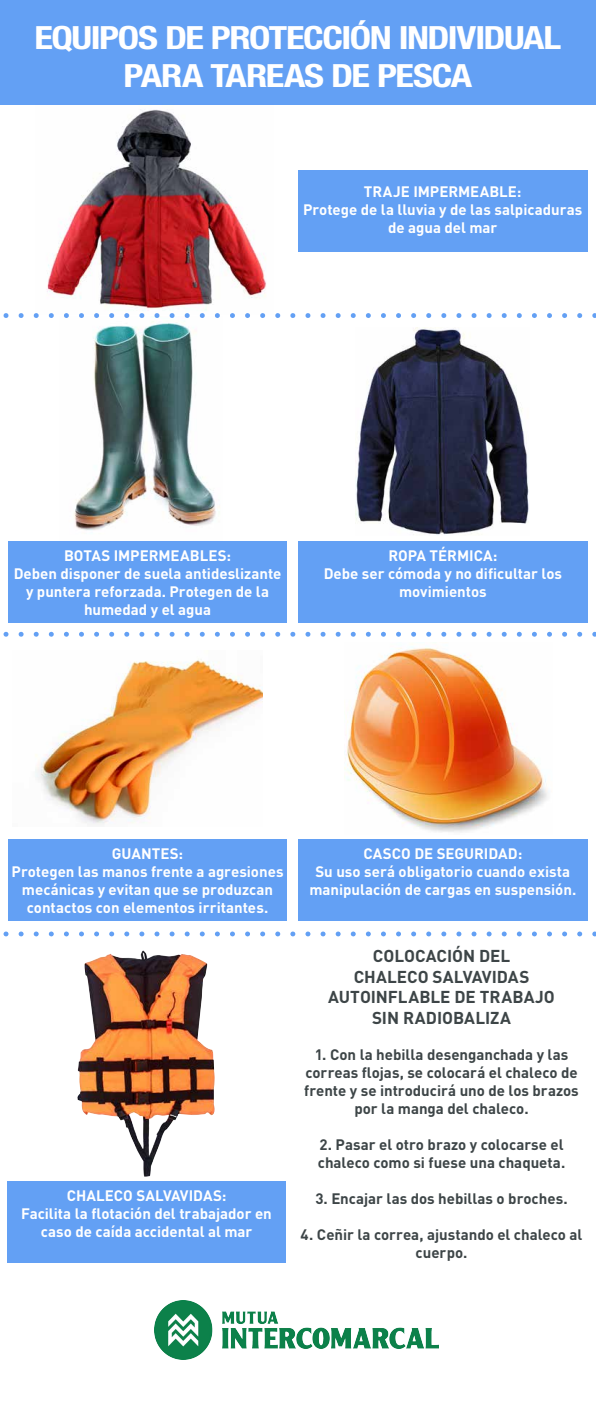
<style>
.page{position:relative;width:596px;height:1412px;background:#fff}
.page>*{position:absolute;margin:0;border:0;box-sizing:border-box;transform-origin:0 0}
.t1{font:700 condensed 32px/38px "Helvetica Neue LT Pro";letter-spacing:-.035em;color:#fff;text-align:center;scale:1.2 1}
.t2{font:700 17px/20.4px "FFDIN Pro";color:#3d4547;text-align:center}
.t3{font:700 15px/18px "FFDIN Pro";color:#fff;text-align:center}
.t4{font:700 15px/18px "FFDIN Pro";color:#3d4547;text-align:center}
</style>
<div class="page">
<img style="left:36px;top:104px;width:237px;height:207px">
<div style="left:0;top:0;width:595px;height:104px;background:#63a0f4"></div>
<img style="left:355px;top:328px;width:174px;height:207px">
<img style="left:74px;top:321px;width:146px;height:210px">
<img style="left:35px;top:659px;width:227px;height:166px">
<img style="left:344px;top:644px;width:206px;height:188px">
<img style="left:77px;top:952px;width:138px;height:225px">
<div style="left:9px;top:839px;width:277px;height:81px;background:#63a0f4"></div>
<div style="left:9px;top:541px;width:277px;height:82px;background:#63a0f4"></div>
<div style="left:7px;top:1181px;width:278px;height:81px;background:#63a0f4"></div>
<div style="left:298px;top:171px;width:289px;height:81px;background:#63a0f4"></div>
<div style="left:298px;top:839px;width:289px;height:81px;background:#63a0f4"></div>
<div style="left:298px;top:541px;width:289px;height:82px;background:#63a0f4"></div>
<svg style="left:3px;top:931px;width:593px;height:5px"></svg>
<svg style="left:3px;top:632px;width:593px;height:5px"></svg>
<svg style="left:3px;top:313px;width:593px;height:5px"></svg>
<img style="left:155px;top:1300px;width:283px;height:59px">
<h1 class="t1" style="left:35px;top:18px;width:440px">EQUIPOS DE PROTECCIÓN INDIVIDUAL<br>PARA TAREAS DE PESCA</h1>
<p class="t3" style="left:303px;top:181px;width:281px">TRAJE IMPERMEABLE:<br>Protege de la lluvia y de las salpicaduras de agua del mar</p>
<p class="t3" style="left:14px;top:544px;width:269px">BOTAS IMPERMEABLES:<br>Deben disponer de suela antideslizante y puntera reforzada. Protegen de la humedad y el agua</p>
<p class="t3" style="left:323px;top:544px;width:239px">ROPA TÉRMICA:<br>Debe ser cómoda y no dificultar los movimientos</p>
<p class="t3" style="left:12px;top:842px;width:273px">GUANTES:<br>Protegen las manos frente a agresiones mecánicas y evitan que se produzcan contactos con elementos irritantes.</p>
<p class="t3" style="left:21px;top:1184px;width:252px">CHALECO SALVAVIDAS:<br>Facilita la flotación del trabajador en caso de caída accidental al mar</p>
<p class="t3" style="left:309px;top:842px;width:268px">CASCO DE SEGURIDAD:<br>Su uso será obligatorio cuando exista manipulación de cargas en suspensión.</p>
<p class="t2" style="left:328px;top:944px;width:228px">COLOCACIÓN DEL<br>CHALECO SALVAVIDAS<br>AUTOINFLABLE DE TRABAJO<br>SIN RADIOBALIZA</p>
<p class="t4" style="left:304px;top:1043px;width:276px">1. Con la hebilla desenganchada y las correas flojas, se colocará el chaleco de frente y se introducirá uno de los brazos por la manga del chaleco.</p>
<p class="t4" style="left:317px;top:1133px;width:249px;text-align:left">2. Pasar el otro brazo y colocarse el chaleco como si fuese una chaqueta.</p>
<p class="t4" style="left:315px;top:1187px;width:253px">3. Encajar las dos hebillas o broches.</p>
<p class="t4" style="left:300px;top:1223px;width:283px">4. Ceñir la correa, ajustando el chaleco al cuerpo.</p>
</div>
